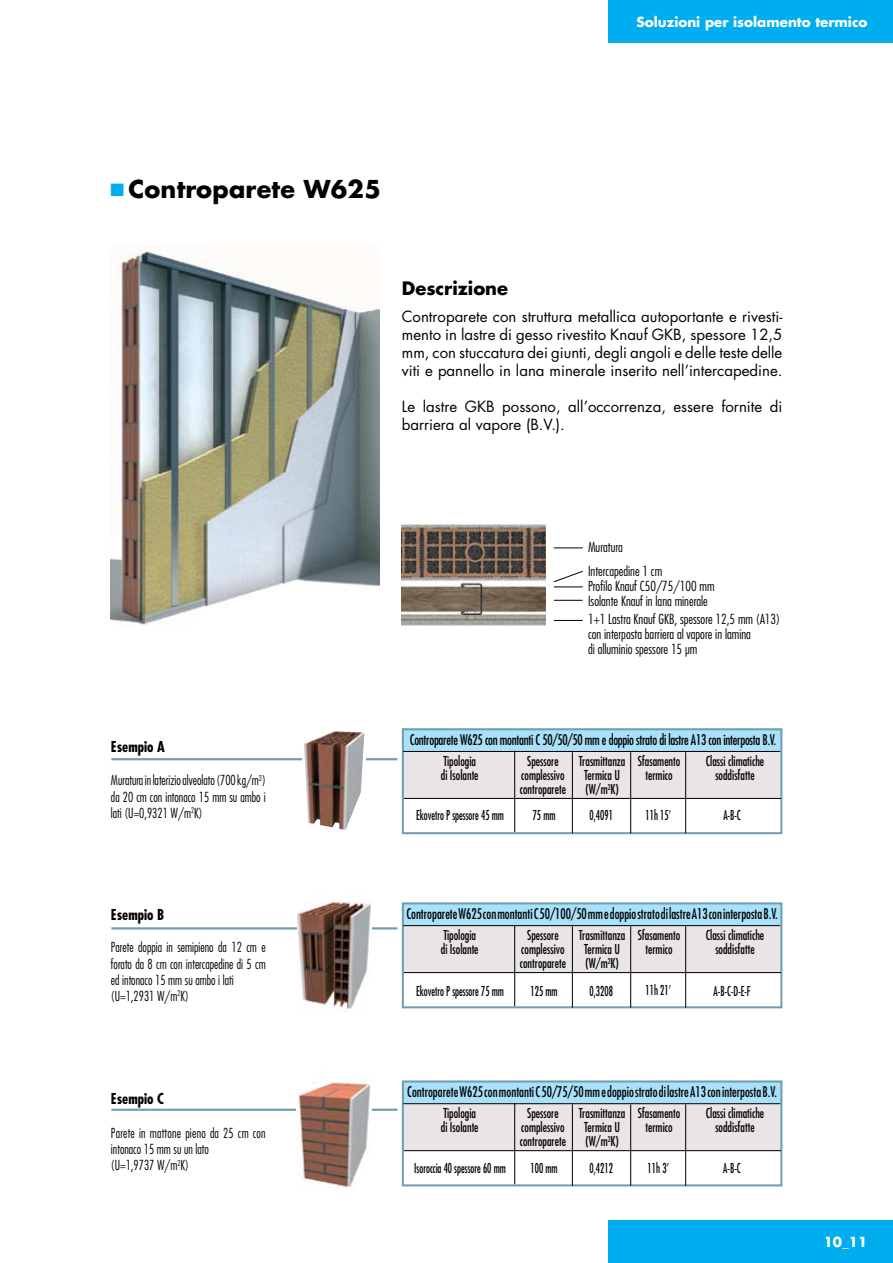
<style>
.page{position:relative;width:893px;height:1263px;background:#fff}
.page>*{position:absolute;margin:0;border:0;box-sizing:border-box;transform-origin:0 0}
.t1{font:700 24px "Futura";letter-spacing:.01em;color:#000}
.t2{font:700 18px "Futura";color:#000}
.t3{font:15px/18px "Futura";color:#000;text-align:justify}
.t4{font:700 condensed 14.7px "Futura";color:#000}
.t5{font:condensed 14.4px "Futura";color:#000;scale:.9 1}
.t6{font:condensed 14.4px "Futura";letter-spacing:-.02em;color:#000;scale:.9 1}
.t7{font:300 condensed 13.5px/16.2px "Futura";color:#000;text-align:justify;scale:.93 1}
.t8{font:300 condensed 13.5px/15px "Futura";color:#000}
.t9{font:300 condensed 13.5px/16.2px "Futura";letter-spacing:.02em;color:#000;scale:.93 1}
.t10{font:700 13.5px "Futura";color:#fff}
.t11{font:condensed 13.35px/14px "Futura";color:#000;text-align:center;scale:.9 1}
.t12{font:condensed 13.35px "Futura";color:#000;scale:.78 1}
.s1{color:#00aeef}
</style>
<div class="page">
<div style="left:608px;top:0;width:285px;height:43px;background:#00aeef"></div>
<div style="left:608px;top:1220px;width:285px;height:43px;background:#00aeef"></div>
<img style="left:111px;top:247px;width:269px;height:378px">
<hr style="left:111px;top:758px;width:286px;height:2px;background:#6f9db2">
<svg style="left:302px;top:738px;width:63px;height:78px"></svg>
<img style="left:304px;top:731px;width:30px;height:93px">
<div style="left:403px;top:751px;width:378px;height:47px;background:#e9e5e4"></div>
<div style="left:403px;top:729px;width:379px;height:22px;background:#aae1fa"></div>
<div style="left:402px;top:728px;width:380px;height:106px;border:2px solid #6f9db2"></div>
<hr style="left:403px;top:751px;width:377px;height:1px;background:#000">
<hr style="left:404px;top:798px;width:377px;height:1px;background:#000">
<hr style="left:514px;top:751px;width:1px;height:81px;background:#000">
<hr style="left:572px;top:752px;width:1px;height:81px;background:#000">
<hr style="left:630px;top:752px;width:1px;height:81px;background:#000">
<hr style="left:685px;top:752px;width:1px;height:81px;background:#000">
<hr style="left:111px;top:927px;width:286px;height:2px;background:#6f9db2">
<img style="left:297px;top:901px;width:74px;height:110px">
<div style="left:403px;top:925px;width:378px;height:47px;background:#e9e5e4"></div>
<div style="left:403px;top:903px;width:379px;height:22px;background:#aae1fa"></div>
<div style="left:402px;top:902px;width:380px;height:106px;border:2px solid #6f9db2"></div>
<hr style="left:403px;top:925px;width:377px;height:1px;background:#000">
<hr style="left:404px;top:972px;width:377px;height:1px;background:#000">
<hr style="left:514px;top:925px;width:1px;height:81px;background:#000">
<hr style="left:572px;top:926px;width:1px;height:82px;background:#000">
<hr style="left:630px;top:926px;width:1px;height:82px;background:#000">
<hr style="left:685px;top:926px;width:1px;height:82px;background:#000">
<hr style="left:111px;top:1109px;width:286px;height:2px;background:#6f9db2">
<img style="left:297px;top:1071px;width:74px;height:117px">
<div style="left:403px;top:1103px;width:378px;height:47px;background:#e9e5e4"></div>
<div style="left:403px;top:1081px;width:379px;height:22px;background:#aae1fa"></div>
<div style="left:402px;top:1080px;width:380px;height:106px;border:2px solid #6f9db2"></div>
<hr style="left:403px;top:1103px;width:377px;height:1px;background:#000">
<hr style="left:404px;top:1150px;width:377px;height:1px;background:#000">
<hr style="left:514px;top:1103px;width:1px;height:81px;background:#000">
<hr style="left:572px;top:1104px;width:1px;height:82px;background:#000">
<hr style="left:630px;top:1104px;width:1px;height:82px;background:#000">
<hr style="left:685px;top:1104px;width:1px;height:82px;background:#000">
<svg style="left:554px;top:547px;width:29px;height:1px"></svg>
<svg style="left:554px;top:600px;width:29px;height:1px"></svg>
<svg style="left:554px;top:620px;width:29px;height:1px"></svg>
<svg style="left:553px;top:570px;width:30px;height:17px"></svg>
<img style="left:402px;top:523px;width:144px;height:103px">
<p class="t10" style="left:637px;top:13px;width:232px">Soluzioni per isolamento termico</p>
<h1 class="t1" style="left:111px;top:173px;width:272px"><span class="s1">■</span> Controparete W625</h1>
<h2 class="t2" style="left:402px;top:276px;width:108px">Descrizione</h2>
<p class="t3" style="left:402px;top:308px;width:382px">Controparete con struttura metallica autoportante e rivesti&shy;mento in lastre di gesso rivestito Knauf GKB, spessore 12,5 mm, con stuccatura dei giunti, degli angoli e delle teste delle viti e pannello in lana minerale inserito nell’intercapedine.</p>
<p class="t3" style="left:402px;top:398px;width:382px">Le lastre GKB possono, all’occorrenza, essere fornite di barriera al vapore (B.V.).</p>
<p class="t4" style="left:111px;top:737px;width:55px">Esempio A</p>
<p class="t7" style="left:111px;top:772px;width:168px">Muratura in laterizio alveolato (700 kg/m<sup>3</sup>) da 20 cm con intonaco 15 mm su ambo i lati (U=0,9321 W/m<sup>2</sup>K)</p>
<p class="t4" style="left:111px;top:905px;width:55px">Esempio B</p>
<p class="t7" style="left:111px;top:939px;width:168px;text-align:left">Parete doppia in semipieno da 12 cm e forato da 8 cm con intercapedine di 5 cm ed intonaco 15 mm su ambo i lati (U=1,2931 W/m<sup>2</sup>K)</p>
<p class="t4" style="left:111px;top:1090px;width:54px">Esempio C</p>
<p class="t9" style="left:111px;top:1124px;width:168px">Parete in mattone pieno da 25 cm con intonaco 15 mm su un lato<br>(U=1,9737 W/m<sup>2</sup>K)</p>
<p class="t8" style="left:588px;top:535px;width:76px;line-height:24px">Muratura<br>Intercapedine 1 cm</p>
<p class="t8" style="left:588px;top:578px;width:128px">Profilo Knauf C50/75/100 mm<br>Isolante Knauf in lana minerale</p>
<p class="t8" style="left:588px;top:611px;width:194px">1+1 Lastra Knauf GKB, spessore 12,5 mm (A13) con interposta barriera al vapore in lamina<br>di alluminio spessore 15 μm</p>
<p class="t6" style="left:410px;top:731px;width:408px">Controparete W625 con montanti C 50/50/50 mm e doppio strato di lastre A13 con interposta B.V.</p>
<p class="t11" style="left:441px;top:754px;width:44px;text-align:left">Tipologia di Isolante</p>
<p class="t11" style="left:520px;top:754px;width:53px">Spessore complessivo controparete</p>
<p class="t11" style="left:579px;top:754px;width:53px">Trasmittanza<br>Termica U (W/m<sup>2</sup>K)</p>
<p class="t11" style="left:638px;top:754px;width:49px">Sfasamento termico</p>
<p class="t11" style="left:706px;top:754px;width:67px">Classi climatiche soddisfatte</p>
<p class="t12" style="left:416px;top:807px;width:114px">Ekovetro P spessore 45 mm</p>
<p class="t12" style="left:533px;top:807px;width:31px">75 mm</p>
<p class="t12" style="left:590px;top:807px;width:31px">0,4091</p>
<p class="t12" style="left:646px;top:807px;width:34px">11h 15’</p>
<p class="t12" style="left:723px;top:807px;width:24px">A-B-C</p>
<p class="t5" style="left:406px;top:905px;width:414px">Controparete W625 con montanti C 50/100/50 mm e doppio strato di lastre A13 con interposta B.V.</p>
<p class="t11" style="left:441px;top:928px;width:44px;text-align:left">Tipologia di Isolante</p>
<p class="t11" style="left:520px;top:928px;width:53px">Spessore complessivo controparete</p>
<p class="t11" style="left:579px;top:928px;width:53px">Trasmittanza<br>Termica U (W/m<sup>2</sup>K)</p>
<p class="t11" style="left:638px;top:928px;width:49px">Sfasamento termico</p>
<p class="t11" style="left:706px;top:928px;width:67px">Classi climatiche soddisfatte</p>
<p class="t12" style="left:416px;top:982px;width:114px">Ekovetro P spessore 75 mm</p>
<p class="t12" style="left:531px;top:982px;width:36px">125 mm</p>
<p class="t12" style="left:590px;top:982px;width:31px">0,3208</p>
<p class="t12" style="left:645px;top:982px;width:34px">11h 21’</p>
<p class="t12" style="left:714px;top:982px;width:49px">A-B-C-D-E-F</p>
<p class="t5" style="left:407px;top:1083px;width:412px">Controparete W625 con montanti C 50/75/50 mm e doppio strato di lastre A13 con interposta B.V.</p>
<p class="t11" style="left:441px;top:1106px;width:44px;text-align:left">Tipologia di Isolante</p>
<p class="t11" style="left:520px;top:1106px;width:53px">Spessore complessivo controparete</p>
<p class="t11" style="left:579px;top:1106px;width:53px">Trasmittanza<br>Termica U (W/m<sup>2</sup>K)</p>
<p class="t11" style="left:638px;top:1106px;width:49px">Sfasamento termico</p>
<p class="t11" style="left:706px;top:1106px;width:67px">Classi climatiche soddisfatte</p>
<p class="t12" style="left:414px;top:1160px;width:119px">Isoroccia 40 spessore 60 mm</p>
<p class="t12" style="left:531px;top:1160px;width:36px">100 mm</p>
<p class="t12" style="left:590px;top:1160px;width:31px">0,4212</p>
<p class="t12" style="left:648px;top:1160px;width:29px">11h 3’</p>
<p class="t12" style="left:723px;top:1160px;width:24px">A-B-C</p>
<p class="t10" style="left:824px;top:1233px;width:45px">10_11</p>
</div>
